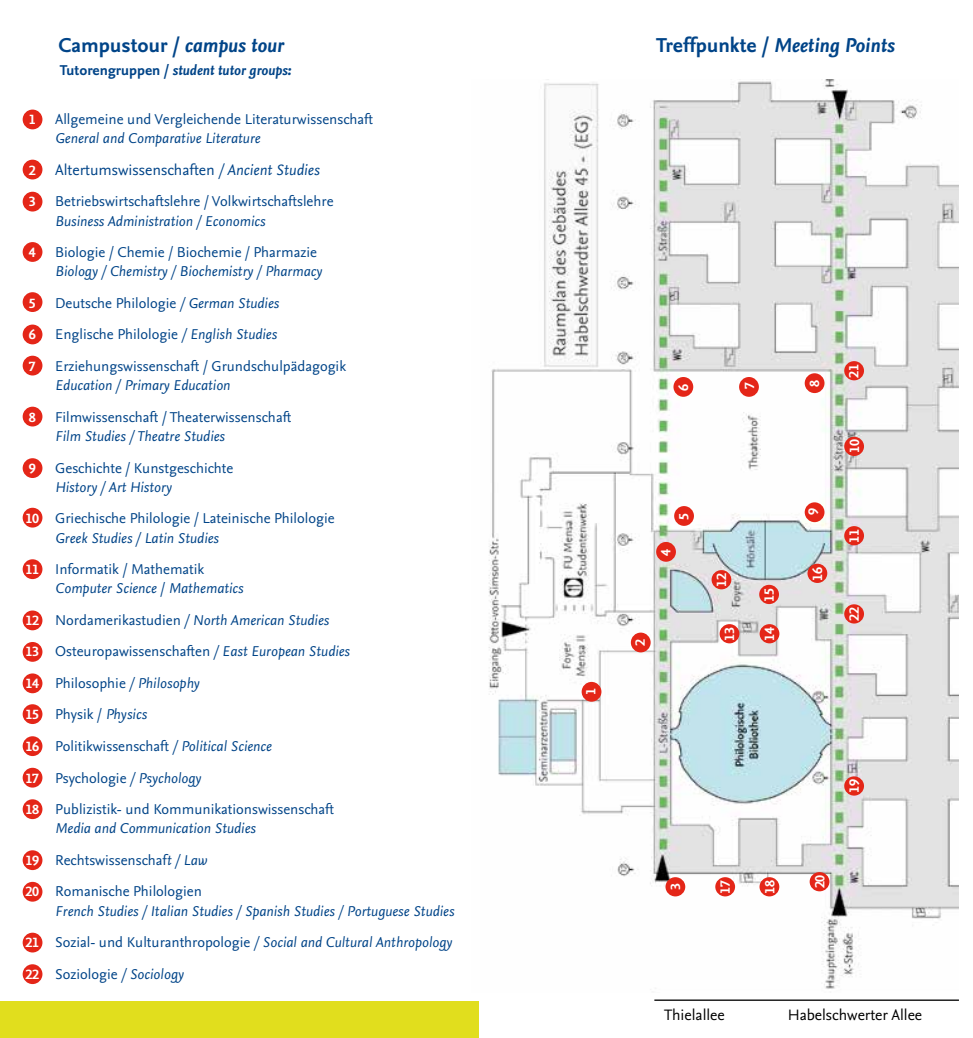
<style>
.page{position:relative;width:973px;height:1038px;background:#fff}
.page>*{position:absolute;margin:0;border:0;box-sizing:border-box;transform-origin:0 0}
.t1{font:italic 700 21px "Nexus Sans TF";color:#048}
.t2{font:700 21px "Nexus Sans TF";color:#048}
.t3{font:15.75px "Nexus Sans TF";color:#048}
.t4{font:15.75px "Nexus Sans";color:#000}
.t5{font:14.88px/31.5px "Nexus Sans TF";color:#048}
.t6{font:italic 14.88px/31.5px "Nexus Sans TF";color:#048}
.t7{font:italic 700 14.88px "Nexus Sans TF";color:#048}
.t8{font:700 14px "Nexus Sans TF";letter-spacing:-.01em;color:#fff}
.s1{font-style:italic}
.s2{font-style:normal}
.s3{font-weight:700;font-size:14px;color:#fff}
.s4{font-weight:700;font-style:normal;font-size:14px;color:#fff}
</style>
<div class="page">
<img style="left:488px;top:79px;width:471px;height:910px">
<div style="left:656px;top:542px;width:20px;height:19px;background:#e42618;border-radius:50%"></div>
<div style="left:759px;top:877px;width:20px;height:19px;background:#e42618;border-radius:50%"></div>
<div style="left:809px;top:871px;width:20px;height:20px;background:#e42618;border-radius:50%"></div>
<div style="left:844px;top:436px;width:20px;height:20px;background:#e42618;border-radius:50%"></div>
<div style="left:719px;top:624px;width:20px;height:19px;background:#e42618;border-radius:50%"></div>
<div style="left:759px;top:624px;width:20px;height:19px;background:#e42618;border-radius:50%"></div>
<div style="left:844px;top:776px;width:20px;height:19px;background:#e42618;border-radius:50%"></div>
<div style="left:844px;top:604px;width:20px;height:19px;background:#e42618;border-radius:50%"></div>
<div style="left:807px;top:563px;width:20px;height:20px;background:#e42618;border-radius:50%"></div>
<div style="left:759px;top:584px;width:20px;height:20px;background:#e42618;border-radius:50%"></div>
<div style="left:711px;top:570px;width:20px;height:19px;background:#e42618;border-radius:50%"></div>
<div style="left:844px;top:526px;width:20px;height:19px;background:#e42618;border-radius:50%"></div>
<div style="left:844px;top:361px;width:20px;height:19px;background:#e42618;border-radius:50%"></div>
<div style="left:805px;top:373px;width:19px;height:20px;background:#e42618;border-radius:50%"></div>
<div style="left:739px;top:377px;width:20px;height:20px;background:#e42618;border-radius:50%"></div>
<div style="left:673px;top:377px;width:20px;height:20px;background:#e42618;border-radius:50%"></div>
<div style="left:674px;top:506px;width:20px;height:19px;background:#e42618;border-radius:50%"></div>
<div style="left:805px;top:502px;width:19px;height:20px;background:#e42618;border-radius:50%"></div>
<div style="left:631px;top:632px;width:20px;height:20px;background:#e42618;border-radius:50%"></div>
<div style="left:582px;top:681px;width:19px;height:20px;background:#e42618;border-radius:50%"></div>
<div style="left:715px;top:877px;width:20px;height:19px;background:#e42618;border-radius:50%"></div>
<div style="left:665px;top:877px;width:20px;height:19px;background:#e42618;border-radius:50%"></div>
<hr style="left:654px;top:999px;width:305px;height:1px;background:#000">
<div style="left:0;top:1001px;width:479px;height:36px;background:#e1de1d"></div>
<div style="left:23px;top:109px;width:19px;height:20px;background:#e42618;border-radius:50%"></div>
<div style="left:23px;top:160px;width:19px;height:19px;background:#e42618;border-radius:50%"></div>
<div style="left:23px;top:192px;width:19px;height:19px;background:#e42618;border-radius:50%"></div>
<div style="left:23px;top:242px;width:19px;height:20px;background:#e42618;border-radius:50%"></div>
<div style="left:23px;top:292px;width:19px;height:20px;background:#e42618;border-radius:50%"></div>
<div style="left:23px;top:324px;width:19px;height:20px;background:#e42618;border-radius:50%"></div>
<div style="left:23px;top:355px;width:19px;height:20px;background:#e42618;border-radius:50%"></div>
<div style="left:23px;top:406px;width:19px;height:20px;background:#e42618;border-radius:50%"></div>
<div style="left:23px;top:458px;width:19px;height:20px;background:#e42618;border-radius:50%"></div>
<div style="left:23px;top:507px;width:19px;height:20px;background:#e42618;border-radius:50%"></div>
<div style="left:23px;top:559px;width:19px;height:20px;background:#e42618;border-radius:50%"></div>
<div style="left:23px;top:610px;width:19px;height:20px;background:#e42618;border-radius:50%"></div>
<div style="left:23px;top:642px;width:19px;height:19px;background:#e42618;border-radius:50%"></div>
<div style="left:23px;top:673px;width:19px;height:20px;background:#e42618;border-radius:50%"></div>
<div style="left:23px;top:704px;width:19px;height:20px;background:#e42618;border-radius:50%"></div>
<div style="left:23px;top:736px;width:19px;height:20px;background:#e42618;border-radius:50%"></div>
<div style="left:23px;top:767px;width:19px;height:20px;background:#e42618;border-radius:50%"></div>
<div style="left:23px;top:799px;width:19px;height:20px;background:#e42618;border-radius:50%"></div>
<div style="left:23px;top:850px;width:19px;height:19px;background:#e42618;border-radius:50%"></div>
<div style="left:23px;top:881px;width:19px;height:20px;background:#e42618;border-radius:50%"></div>
<div style="left:23px;top:932px;width:19px;height:20px;background:#e42618;border-radius:50%"></div>
<div style="left:23px;top:964px;width:19px;height:19px;background:#e42618;border-radius:50%"></div>
<h1 class="t2" style="left:58px;top:31px;width:227px">Campustour / <span class="s1">campus tour</span></h1>
<p class="t7" style="left:60px;top:60px;width:233px"><span class="s2">Tutorengruppen /</span> student tutor groups:</p>
<p class="t8" style="left:29px;top:110px;width:8px">1</p>
<p class="t5" style="left:55px;top:103px;width:319px">Allgemeine und Vergleichende Literaturwissenschaft</p>
<p class="t6" style="left:55px;top:122px;width:207px">General and Comparative Literature</p>
<p class="t3" style="left:29px;top:159px;width:292px"><span class="s3">2</span> Altertumswissenschaften <span class="s1">/ Ancient Studies</span></p>
<p class="t8" style="left:29px;top:193px;width:8px">3</p>
<p class="t5" style="left:55px;top:185px;width:280px">Betriebswirtschaftslehre / Volkwirtschaftslehre</p>
<p class="t6" style="left:55px;top:205px;width:212px">Business Administration / Economics</p>
<p class="t8" style="left:29px;top:243px;width:8px">4</p>
<p class="t5" style="left:55px;top:236px;width:263px">Biologie / Chemie / Biochemie / Pharmazie</p>
<p class="t6" style="left:55px;top:255px;width:268px">Biology / Chemistry / Biochemistry / Pharmacy</p>
<p class="t8" style="left:29px;top:294px;width:8px">5</p>
<p class="t5" style="left:55px;top:287px;width:225px">Deutsche Philologie <span class="s1">/ German Studies</span></p>
<p class="t8" style="left:29px;top:326px;width:8px">6</p>
<p class="t5" style="left:55px;top:318px;width:223px">Englische Philologie <span class="s1">/ English Studies</span></p>
<p class="t8" style="left:29px;top:357px;width:8px">7</p>
<p class="t5" style="left:55px;top:350px;width:292px">Erziehungswissenschaft / Grundschulpädagogik</p>
<p class="t6" style="left:55px;top:369px;width:177px">Education / Primary Education</p>
<p class="t8" style="left:29px;top:408px;width:8px">8</p>
<p class="t5" style="left:55px;top:401px;width:238px">Filmwissenschaft / Theaterwissenschaft</p>
<p class="t6" style="left:55px;top:420px;width:171px">Film Studies / Theatre Studies</p>
<p class="t8" style="left:29px;top:459px;width:8px">9</p>
<p class="t5" style="left:55px;top:451px;width:180px">Geschichte / Kunstgeschichte</p>
<p class="t5" style="left:25px;top:471px;width:311px;text-indent:30px"><span class="s1">History / Art History<br></span><span class="s3">10</span> Griechische Philologie / Lateinische Philologie</p>
<p class="t6" style="left:25px;top:521px;width:195px;text-indent:30px">Greek Studies / Latin Studies<br><span class="s4">11</span> <span class="s2">Informatik / Mathematik</span></p>
<p class="t5" style="left:25px;top:572px;width:326px;text-indent:30px"><span class="s1">Computer Science</span> / <span class="s1">Mathematics<br></span><span class="s3">12</span> Nordamerikastudien <span class="s1">/ North American Studies<br></span><span class="s3">13</span> Osteuropawissenschaften <span class="s1">/ East European Studies </span><span class="s3">14</span> Philosophie <span class="s1">/ Philosophy<br></span><span class="s3">15</span> Physik / <span class="s1">Physics<br></span><span class="s3">16</span> Politikwissenschaft <span class="s1">/ Political Science<br></span><span class="s3">17</span> Psychologie <span class="s1">/ Psychology<br></span><span class="s3">18</span> Publizistik- und Kommunikationswissenschaft</p>
<p class="t5" style="left:25px;top:812px;width:232px;text-indent:30px"><span class="s1">Media and Communication Studies<br></span><span class="s3">19</span> Rechtswissenschaf<span class="s1">t / Law<br></span><span class="s3">20</span> Romanische Philologien</p>
<p class="t6" style="left:25px;top:894px;width:430px;text-indent:30px">French Studies / Italian Studies / Spanish Studies / Portuguese Studies<br><span class="s4">21</span> <span class="s2">Sozial- und Kulturanthropologie</span> / Social and Cultural Anthropology<br><span class="s4">22</span> <span class="s2">Soziologie</span> / Sociology</p>
<h1 class="t1" style="left:656px;top:32px;width:240px"><span class="s2">Treffpunkte /</span> Meeting Points</h1>
<p class="t8" style="left:582px;top:695px;width:8px;rotate:-90deg">1</p>
<p class="t8" style="left:674px;top:390px;width:8px;rotate:-90deg">6</p>
<p class="t8" style="left:675px;top:520px;width:8px;rotate:-90deg">5</p>
<p class="t8" style="left:657px;top:556px;width:8px;rotate:-90deg">4</p>
<p class="t8" style="left:631px;top:646px;width:8px;rotate:-90deg">2</p>
<p class="t8" style="left:740px;top:389px;width:8px;rotate:-90deg">7</p>
<p class="t8" style="left:805px;top:387px;width:8px;rotate:-90deg">8</p>
<p class="t8" style="left:712px;top:587px;width:15px;rotate:-90deg">12</p>
<p class="t8" style="left:760px;top:601px;width:15px;rotate:-90deg">15</p>
<p class="t8" style="left:721px;top:641px;width:15px;rotate:-90deg">13</p>
<p class="t8" style="left:761px;top:641px;width:15px;rotate:-90deg">14</p>
<p class="t8" style="left:804px;top:515px;width:8px;rotate:-90deg">9</p>
<p class="t8" style="left:808px;top:580px;width:15px;rotate:-90deg">16</p>
<p class="t8" style="left:845px;top:378px;width:15px;rotate:-90deg">21</p>
<p class="t8" style="left:845px;top:453px;width:15px;rotate:-90deg">10</p>
<p class="t8" style="left:845px;top:543px;width:15px;rotate:-90deg">11</p>
<p class="t8" style="left:845px;top:620px;width:15px;rotate:-90deg">22</p>
<p class="t8" style="left:666px;top:889px;width:8px;rotate:-90deg">3</p>
<p class="t8" style="left:716px;top:893px;width:15px;rotate:-90deg">17</p>
<p class="t8" style="left:845px;top:793px;width:15px;rotate:-90deg">19</p>
<p class="t8" style="left:761px;top:893px;width:15px;rotate:-90deg">18</p>
<p class="t8" style="left:811px;top:888px;width:15px;rotate:-90deg">20</p>
<p class="t4" style="left:664px;top:1004px;width:62px">Thielallee</p>
<p class="t4" style="left:788px;top:1004px;width:136px">Habelschwerter Allee</p>
</div>
